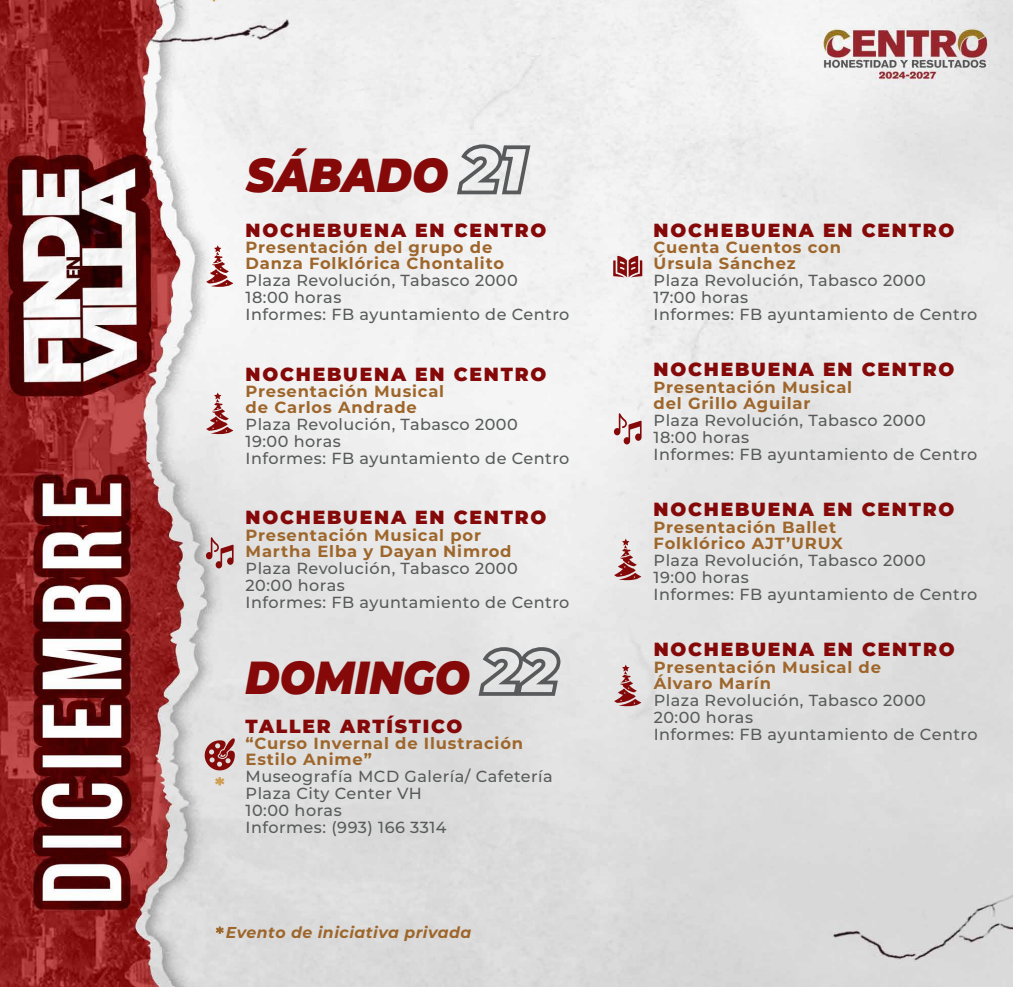
<style>
.page{position:relative;width:1013px;height:987px;background:#fff}
.page>*{position:absolute;margin:0;border:0;box-sizing:border-box;transform-origin:0 0}
.t1{font:italic 900 47.62px "Montserrat";color:#850909;scale:.9 1}
.t2{font:italic 900 46.28px "Montserrat";color:#850909;scale:.9 1}
.t3{font:900 18.98px "Montserrat";letter-spacing:.095em;color:#850909}
.t4{font:700 16.12px/16.1px "Montserrat";letter-spacing:.05em;color:#9e662b}
.t5{font:500 16.05px/17px "Montserrat";letter-spacing:.03em;color:#595b5b}
.t6{font:italic 700 15.75px "Montserrat";letter-spacing:.03em;color:#9e662b}
</style>
<div class="page">
<img style="left:0;top:0;width:1012px;height:987px">
<svg style="left:613px;top:256px;width:29px;height:21px"></svg>
<svg style="left:454px;top:142px;width:78px;height:54px"></svg>
<svg style="left:215px;top:777px;width:9px;height:8px"></svg>
<svg style="left:204px;top:737px;width:31px;height:34px"></svg>
<svg style="left:476px;top:645px;width:86px;height:52px;background:#b5b5b6"></svg>
<svg style="left:206px;top:537px;width:27px;height:31px"></svg>
<svg style="left:613px;top:413px;width:28px;height:31px"></svg>
<svg style="left:215px;top:926px;width:9px;height:8px"></svg>
<svg style="left:206px;top:245px;width:27px;height:42px"></svg>
<svg style="left:206px;top:392px;width:27px;height:42px"></svg>
<svg style="left:614px;top:538px;width:27px;height:42px"></svg>
<svg style="left:614px;top:664px;width:27px;height:42px"></svg>
<h1 class="t1" style="left:246px;top:140px;width:225px">SÁBADO</h1>
<p class="t3" style="left:245px;top:216px;width:302px">NOCHEBUENA EN CENTRO</p>
<p class="t4" style="left:245px;top:238px;width:260px">Presentación del grupo de<br>Danza Folklórica Chontalito</p>
<p class="t5" style="left:245px;top:271px;width:325px">Plaza Revolución, Tabasco 2000<br>18:00 horas<br>Informes: FB ayuntamiento de Centro</p>
<p class="t3" style="left:245px;top:360px;width:302px">NOCHEBUENA EN CENTRO</p>
<p class="t4" style="left:245px;top:382px;width:200px">Presentación Musical de Carlos Andrade</p>
<p class="t5" style="left:245px;top:415px;width:325px">Plaza Revolución, Tabasco 2000<br>19:00 horas<br>Informes: FB ayuntamiento de Centro</p>
<p class="t3" style="left:245px;top:503px;width:302px">NOCHEBUENA EN CENTRO</p>
<p class="t4" style="left:245px;top:526px;width:267px">Presentación Musical por<br>Martha Elba y Dayan Nimrod</p>
<p class="t5" style="left:245px;top:559px;width:325px">Plaza Revolución, Tabasco 2000<br>20:00 horas<br>Informes: FB ayuntamiento de Centro</p>
<h2 class="t2" style="left:245px;top:642px;width:251px">DOMINGO</h2>
<p class="t3" style="left:245px;top:712px;width:218px">TALLER ARTÍSTICO</p>
<p class="t4" style="left:245px;top:734px;width:279px">“Curso Invernal de Ilustración<br>Estilo Anime”</p>
<p class="t5" style="left:245px;top:767px;width:308px">Museografía MCD Galería/ Cafetería<br>Plaza City Center VH<br>10:00 horas<br>Informes: (993) 166 3314</p>
<p class="t6" style="left:226px;top:920px;width:247px">Evento de iniciativa privada</p>
<p class="t3" style="left:653px;top:215px;width:302px">NOCHEBUENA EN CENTRO</p>
<p class="t4" style="left:653px;top:238px;width:189px">Cuenta Cuentos con<br>Úrsula Sánchez</p>
<p class="t5" style="left:653px;top:271px;width:325px">Plaza Revolución, Tabasco 2000<br>17:00 horas<br>Informes: FB ayuntamiento de Centro</p>
<p class="t3" style="left:653px;top:355px;width:302px">NOCHEBUENA EN CENTRO</p>
<p class="t4" style="left:653px;top:378px;width:200px">Presentación Musical del Grillo Aguilar</p>
<p class="t5" style="left:653px;top:411px;width:325px">Plaza Revolución, Tabasco 2000<br>18:00 horas<br>Informes: FB ayuntamiento de Centro</p>
<p class="t3" style="left:653px;top:495px;width:302px">NOCHEBUENA EN CENTRO</p>
<p class="t4" style="left:653px;top:518px;width:191px">Presentación Ballet<br>Folklórico AJT’URUX</p>
<p class="t5" style="left:653px;top:551px;width:325px">Plaza Revolución, Tabasco 2000<br>19:00 horas<br>Informes: FB ayuntamiento de Centro</p>
<p class="t3" style="left:653px;top:635px;width:302px">NOCHEBUENA EN CENTRO</p>
<p class="t4" style="left:653px;top:658px;width:229px">Presentación Musical de<br>Álvaro Marín</p>
<p class="t5" style="left:653px;top:691px;width:325px">Plaza Revolución, Tabasco 2000<br>20:00 horas<br>Informes: FB ayuntamiento de Centro</p>
</div>
